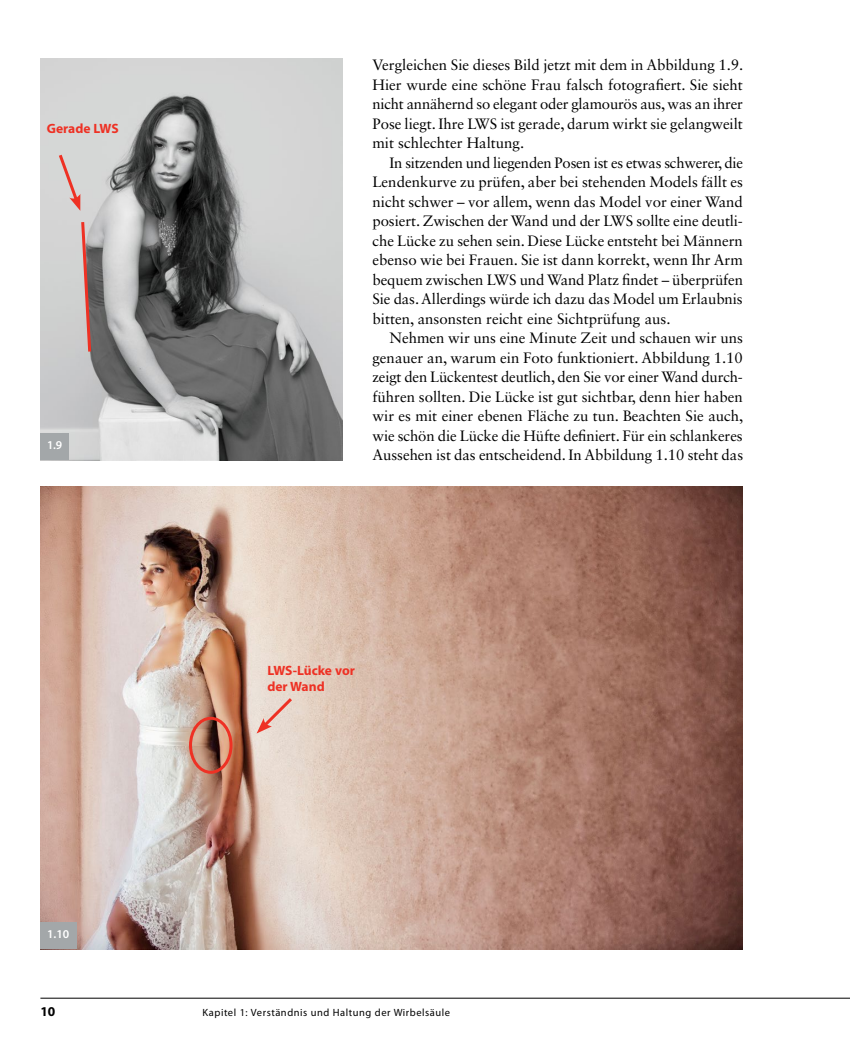
<style>
.page{position:relative;width:851px;height:1063px;background:#fff}
.page>*{position:absolute;margin:0;border:0;box-sizing:border-box;transform-origin:0 0}
.t1{font:15px/19.5px "Sabon LT Std";letter-spacing:-.005em;color:#000;text-align:justify}
.t2{font:700 13.5px/16.5px "Myriad Pro";color:#ee3124}
.t3{font:700 13.5px "Myriad Pro";color:#000}
.t4{font:600 12px "Myriad Pro";color:#fff}
.t5{font:10.5px "Myriad Pro";letter-spacing:.05em;color:#000}
</style>
<div class="page">
<img style="left:40px;top:59px;width:302px;height:401px">
<div style="left:40px;top:433px;width:29px;height:27px;background:#a3a7a9"></div>
<svg style="left:79px;top:219px;width:14px;height:136px;background:#b7908e"></svg>
<svg style="left:56px;top:151px;width:25px;height:60px"></svg>
<img style="left:40px;top:487px;width:702px;height:462px">
<div style="left:40px;top:922px;width:37px;height:27px;background:#a3a7a9"></div>
<div style="left:189px;top:717px;width:43px;height:57px;border:3px solid #ee3124;border-radius:50%"></div>
<svg style="left:256px;top:695px;width:39px;height:39px;background:#e8c7bd"></svg>
<hr style="left:40px;top:998px;width:809px;height:1px;background:#000">
<p class="t2" style="left:47px;top:120px;width:73px">Gerade LWS</p>
<p class="t4" style="left:47px;top:438px;width:16px">1.9</p>
<p class="t4" style="left:47px;top:927px;width:24px">1.10</p>
<p class="t1" style="left:372px;top:55px;width:372px">Vergleichen Sie dieses Bild jetzt mit dem in Abbildung 1.9.<br>Hier wurde eine schöne Frau falsch fotografiert. Sie sieht nicht annähernd so elegant oder glamourös aus, was an ihrer Pose liegt. Ihre LWS ist gerade, darum wirkt sie gelangweilt mit schlechter Haltung.</p>
<p class="t1" style="left:372px;top:153px;width:372px;text-indent:17px">In sitzenden und liegenden Posen ist es etwas schwerer, die Lendenkurve zu prüfen, aber bei stehenden Models fällt es nicht schwer – vor allem, wenn das Model vor einer Wand posiert. Zwischen der Wand und der LWS sollte eine deutli&shy;che Lücke zu sehen sein. Diese Lücke entsteht bei Männern ebenso wie bei Frauen. Sie ist dann korrekt, wenn Ihr Arm bequem zwischen LWS und Wand Platz findet – überprüfen Sie das. Allerdings würde ich dazu das Model um Erlaubnis bitten, ansonsten reicht eine Sichtprüfung aus.</p>
<p class="t1" style="left:372px;top:328px;width:372px;text-indent:17px">Nehmen wir uns eine Minute Zeit und schauen wir uns genauer an, warum ein Foto funktioniert. Abbildung 1.10 zeigt den Lückentest deutlich, den Sie vor einer Wand durch&shy;führen sollten. Die Lücke ist gut sichtbar, denn hier haben wir es mit einer ebenen Fläche zu tun. Beachten Sie auch, wie schön die Lücke die Hüfte definiert. Für ein schlankeres Aussehen ist das entscheidend. In Abbildung 1.10 steht das</p>
<p class="t2" style="left:267px;top:662px;width:89px">LWS-Lücke vor der Wand</p>
<p class="t3" style="left:40px;top:1003px;width:16px">10</p>
<p class="t5" style="left:202px;top:1006px;width:249px">Kapitel 1: Verständnis und Haltung der Wirbelsäule</p>
</div>
